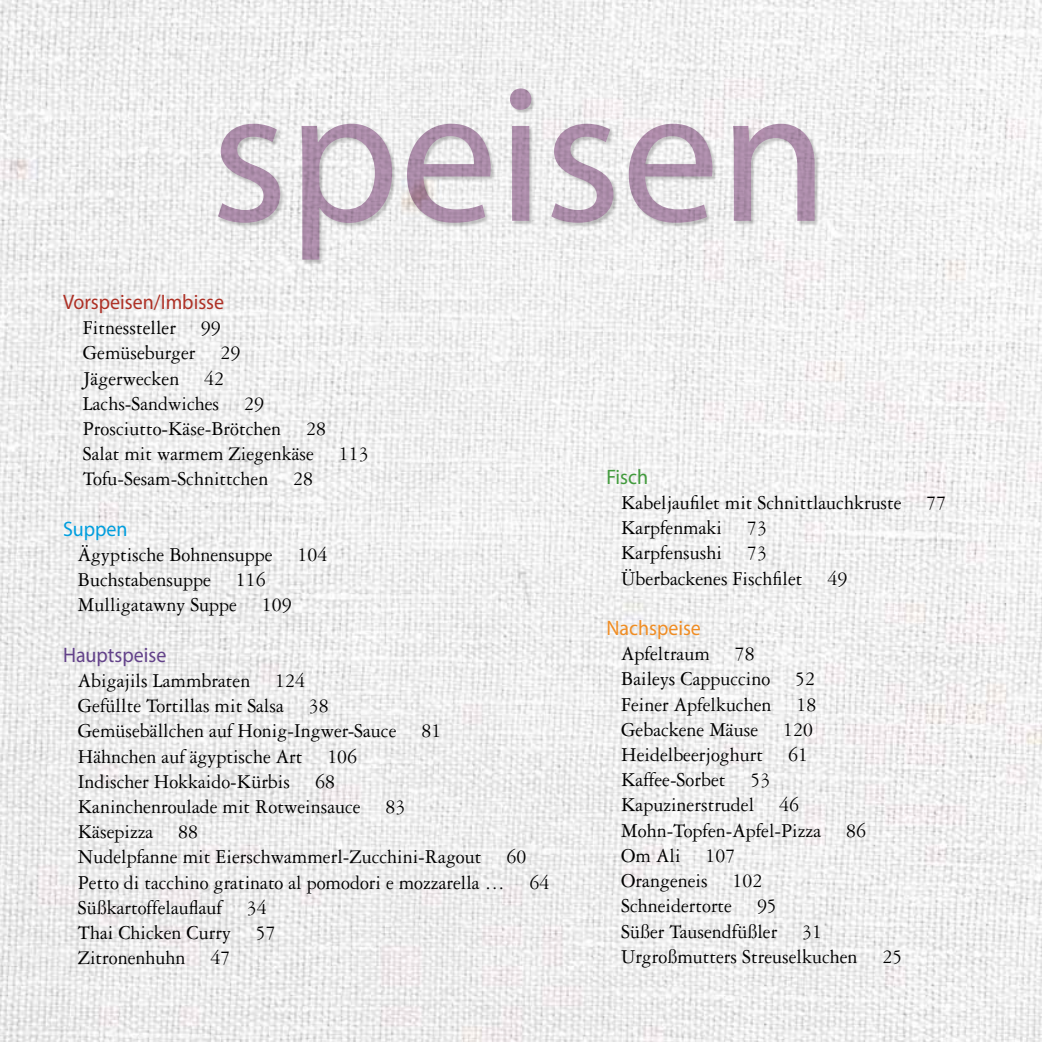
<style>
.page{position:relative;width:1042px;height:1042px;background:#fff}
.page>*{position:absolute;margin:0;border:0;box-sizing:border-box;transform-origin:0 0}
.t1{font:196px "Myriad Pro";color:#b695b4}
.t2{font:21px/25.2px "Garamond Three";color:#000;scale:.95 1}
.t3{font:21px "Myriad Pro";color:#ae3126;scale:.95 1}
.t4{font:21px "Myriad Pro";color:#63428a;scale:.95 1}
.t5{font:21px "Myriad Pro";color:#f08d24;scale:.95 1}
.t6{font:21px "Myriad Pro";color:#009ede;scale:.95 1}
.t7{font:21px "Myriad Pro";color:#429b3d;scale:.95 1}
</style>
<div class="page">
<img style="left:0;top:0;width:1042px;height:1042px">
<div style="left:219px;top:88px;width:600px;height:176px;background:#000;opacity:.2"></div>
<h1 class="t1" style="left:210px;top:34px;width:619px">speisen</h1>
<p class="t3" style="left:63px;top:289px;width:171px">Vorspeisen/Imbisse</p>
<p class="t2" style="left:83px;top:315px;width:303px">Fitnessteller 99<br>Gemüseburger 29<br>Jägerwecken 42<br>Lachs-Sandwiches 29<br>Prosciutto-Käse-Brötchen 28<br>Salat mit warmem Ziegenkäse 113<br>Tofu-Sesam-Schnittchen 28</p>
<p class="t6" style="left:63px;top:516px;width:69px">Suppen</p>
<p class="t2" style="left:78px;top:542px;width:264px">Ägyptische Bohnensuppe 104<br>Buchstabensuppe 116<br>Mulligatawny Suppe 109</p>
<p class="t4" style="left:63px;top:642px;width:110px">Hauptspeise</p>
<p class="t2" style="left:78px;top:668px;width:498px">Abigajils Lammbraten 124<br>Gefüllte Tortillas mit Salsa 38<br>Gemüsebällchen auf Honig-Ingwer-Sauce 81<br>Hähnchen auf ägyptische Art 106<br>Indischer Hokkaido-Kürbis 68<br>Kaninchenroulade mit Rotweinsauce 83<br>Käsepizza 88<br>Nudelpfanne mit Eierschwammerl-Zucchini-Ragout 60<br>Petto di tacchino gratinato al pomodori e mozzarella … 64<br>Süßkartoffelauflauf 34<br>Thai Chicken Curry 57<br>Zitronenhuhn 47</p>
<p class="t7" style="left:606px;top:464px;width:45px">Fisch</p>
<p class="t2" style="left:621px;top:490px;width:344px">Kabeljaufilet mit Schnittlauchkruste 77<br>Karpfenmaki 73<br>Karpfensushi 73<br>Überbackenes Fischfilet 49</p>
<p class="t5" style="left:606px;top:615px;width:101px">Nachspeise</p>
<p class="t2" style="left:621px;top:641px;width:297px">Apfeltraum 78<br>Baileys Cappuccino 52<br>Feiner Apfelkuchen 18<br>Gebackene Mäuse 120<br>Heidelbeerjoghurt 61<br>Kaffee-Sorbet 53<br>Kapuzinerstrudel 46<br>Mohn-Topfen-Apfel-Pizza 86<br>Om Ali 107<br>Orangeneis 102<br>Schneidertorte 95<br>Süßer Tausendfüßler 31<br>Urgroßmutters Streuselkuchen 25</p>
</div>
